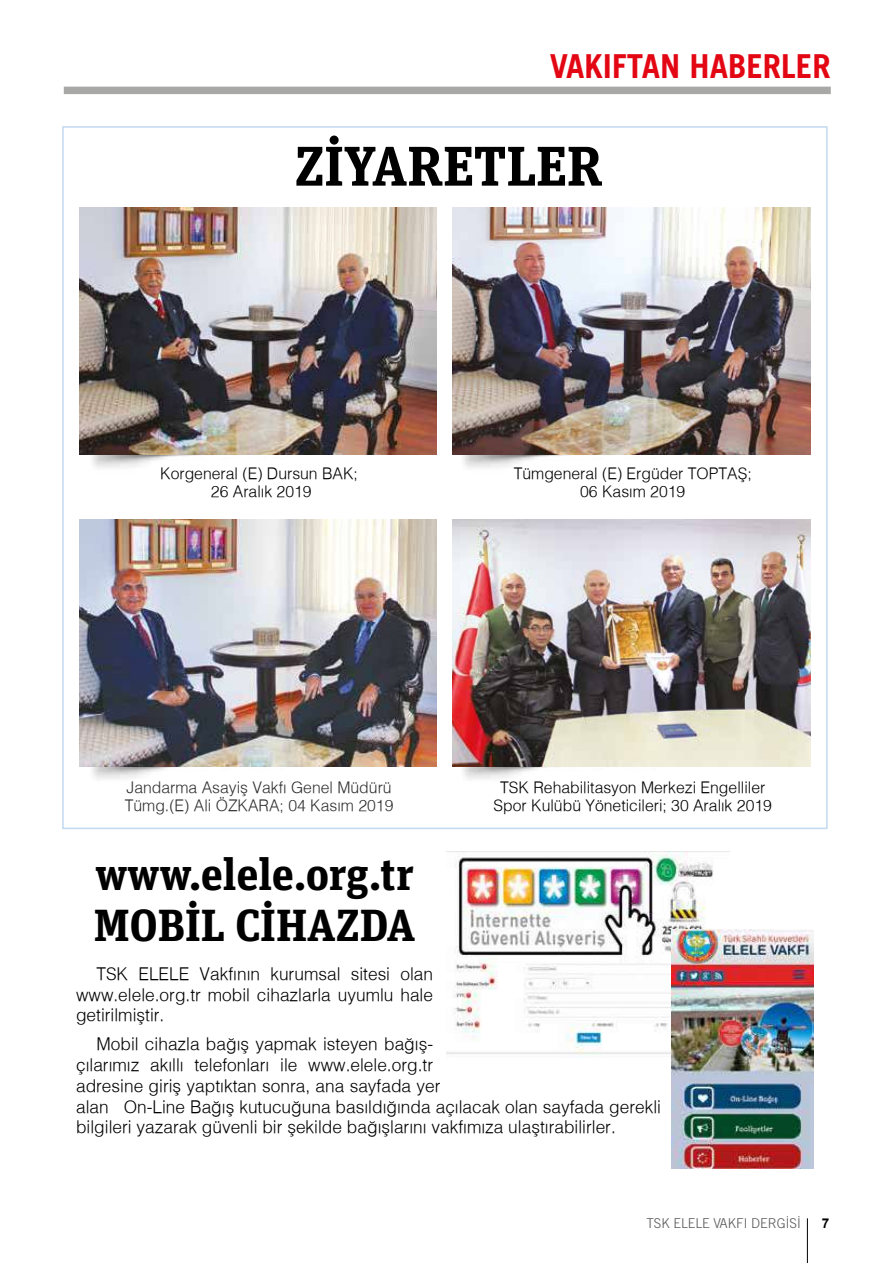
<style>
.page{position:relative;width:893px;height:1263px;background:#fff}
.page>*{position:absolute;margin:0;border:0;box-sizing:border-box;transform-origin:0 0}
.t1{font:700 55.8px "Unit Slab Pro";color:#000}
.t2{font:700 45px/51.8px "Unit Slab Pro";color:#000}
.t3{font:700 33px "Trade Gothic LT";color:#e30613}
.t4{font:17.25px/20.7px "Helvetica X Light";color:#000;text-align:justify}
.t5{font:15.75px/18.8px "Helvetica X Light";color:#000;text-align:center}
.t6{font:15.75px/18.8px "Helvetica X Light";color:#2f2f2f}
.t7{font:300 13.5px "Trade Gothic LT";color:#575756}
.t8{font:700 13.5px "Arial";color:#000}
</style>
<div class="page">
<img style="left:81px;top:454px;width:212px;height:15px">
<img style="left:81px;top:766px;width:212px;height:14px">
<img style="left:453px;top:454px;width:211px;height:15px">
<img style="left:453px;top:766px;width:211px;height:14px">
<img style="left:446px;top:852px;width:267px;height:207px">
<img style="left:672px;top:929px;width:142px;height:240px">
<img style="left:79px;top:208px;width:358px;height:246px">
<img style="left:79px;top:520px;width:358px;height:246px">
<img style="left:453px;top:208px;width:357px;height:246px">
<img style="left:453px;top:520px;width:357px;height:246px">
<hr style="left:807px;top:1218px;width:1px;height:45px;background:#000">
<div style="left:64px;top:87px;width:767px;height:7px;background:#a8a8a7"></div>
<h3 class="t3" style="left:550px;top:46px;width:282px">VAKIFTAN HABERLER</h3>
<h1 class="t1" style="left:295px;top:125px;width:309px">ZİYARETLER</h1>
<p class="t5" style="left:160px;top:463px;width:199px">Korgeneral (E) Dursun BAK;<br>26 Aralık 2019</p>
<p class="t5" style="left:514px;top:463px;width:240px">Tümgeneral (E) Ergüder TOPTAŞ;<br>06 Kasım 2019</p>
<p class="t6" style="left:125px;top:777px;width:270px">Jandarma Asayiş Vakfı Genel Müdürü<br>Tümg.(E) Ali ÖZKARA; 04 Kasım 2019</p>
<h2 class="t2" style="left:94px;top:846px;width:323px">www.elele.org.tr<br>MOBİL CİHAZDA</h2>
<p class="t5" style="left:494px;top:777px;width:280px">TSK Rehabilitasyon Merkezi Engelliler<br>Spor Kulübü Yöneticileri; 30 Aralık 2019</p>
<p class="t4" style="left:76px;top:963px;width:359px;text-indent:20px">TSK ELELE Vakfının kurumsal sitesi olan www.elele.org.tr mobil cihazlarla uyumlu hale getirilmiştir.</p>
<p class="t4" style="left:76px;top:1033px;width:587px;text-align:left;text-indent:20px">Mobil cihazla bağış yapmak isteyen bağış-<br>çılarımız akıllı telefonları ile www.elele.org.tr<br>adresine giriş yaptıktan sonra, ana sayfada yer<br>alan On-Line Bağış kutucuğuna basıldığında açılacak olan sayfada gerekli bilgileri yazarak güvenli bir şekilde bağışlarını vakfımıza ulaştırabilirler.</p>
<p class="t7" style="left:646px;top:1215px;width:156px">TSK ELELE VAKFI DERGİSİ</p>
<p class="t8" style="left:822px;top:1214px;width:9px">7</p>
</div>
